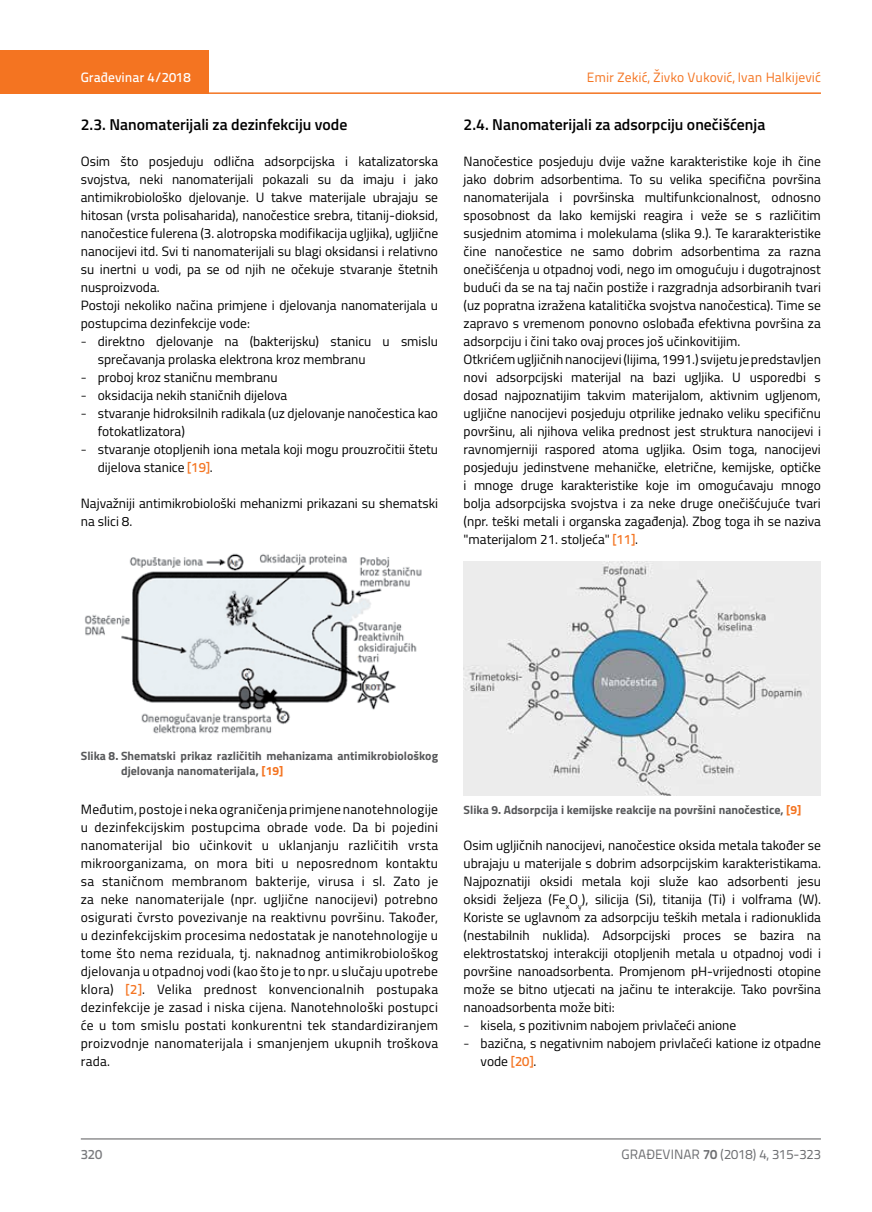
<style>
.page{position:relative;width:872px;height:1212px;background:#fff}
.page>*{position:absolute;margin:0;border:0;box-sizing:border-box;transform-origin:0 0}
.t1{font:600 15.75px "Titillium";color:#000}
.t2{font:13.5px/18px "Titillium";color:#000}
.t3{font:13.5px "Titillium Text 22 L";color:#f47421}
.t4{font:13.5px "Titillium Text 22 L";color:#6d6e71}
.t5{font:500 13.5px "Titillium Text 22 L";color:#fff}
.t6{font:500 13.5px "Titillium Text 22 L";color:#797a7d}
.t7{font:700 12px/15px "Titillium";color:#58595b}
.s1{font-family:"Titillium Text 22 L";font-weight:300}
.s2{font-family:"Titillium Text 22 L";font-weight:500;color:#f47421}
.s3{color:#f47421}
.s4{font-weight:700}
</style>
<div class="page">
<div style="left:0;top:50px;width:208px;height:44px;background:#f47421"></div>
<hr style="left:0;top:92px;width:821px;height:2px;background:#f47421">
<hr style="left:81px;top:1139px;width:740px;height:1px;background:#58595b">
<img style="left:84px;top:553px;width:338px;height:181px">
<img style="left:463px;top:562px;width:358px;height:234px">
<p class="t5" style="left:81px;top:67px;width:111px">Građevinar 4/2018</p>
<p class="t1" style="left:81px;top:112px;width:268px">2.3. Nanomaterijali za dezinfekciju vode</p>
<p class="t2" style="left:81px;top:151px;width:359px">Osim što posjeduju odlična adsorpcijska i katalizatorska svojstva, neki nanomaterijali pokazali su da imaju i jako antimikrobiološko djelovanje. U takve materijale ubrajaju se hitosan (vrsta polisaharida), nanočestice srebra, titanij-dioksid, nanočestice fulerena (3. alotropska modifikacija ugljika), ugljične nanocijevi itd. Svi ti nanomaterijali su blagi oksidansi i relativno su inertni u vodi, pa se od njih ne očekuje stvaranje štetnih nusproizvoda.<br>Postoji nekoliko načina primjene i djelovanja nanomaterijala u postupcima dezinfekcije vode:</p>
<p class="t2" style="left:98px;top:331px;width:342px;text-indent:-17px"><span class="s1">-</span> direktno djelovanje na (bakterijsku) stanicu u smislu sprečavanja prolaska elektrona kroz membranu</p>
<p class="t2" style="left:81px;top:367px;width:198px"><span class="s1">-</span> proboj kroz staničnu membranu</p>
<p class="t2" style="left:81px;top:385px;width:208px"><span class="s1">-</span> oksidacija nekih staničnih dijelova</p>
<p class="t2" style="left:98px;top:403px;width:342px;text-indent:-17px"><span class="s1">-</span> stvaranje hidroksilnih radikala (uz djelovanje nanočestica kao fotokatlizatora)</p>
<p class="t2" style="left:98px;top:439px;width:342px;text-indent:-17px"><span class="s1">-</span> stvaranje otopljenih iona metala koji mogu prouzročitii štetu dijelova stanice <span class="s2">[19]</span>.</p>
<p class="t2" style="left:81px;top:493px;width:359px">Najvažniji antimikrobiološki mehanizmi prikazani su shematski na slici 8.</p>
<p class="t3" style="left:587px;top:68px;width:236px">Emir Zekić, Živko Vuković, Ivan Halkijević</p>
<p class="t1" style="left:463px;top:112px;width:303px">2.4. Nanomaterijali za adsorpciju onečišćenja</p>
<p class="t2" style="left:463px;top:151px;width:359px">Nanočestice posjeduju dvije važne karakteristike koje ih čine jako dobrim adsorbentima. To su velika specifična površina nanomaterijala i površinska multifunkcionalnost, odnosno sposobnost da lako kemijski reagira i veže se s različitim susjednim atomima i molekulama (slika 9.). Te kararakteristike čine nanočestice ne samo dobrim adsorbentima za razna onečišćenja u otpadnoj vodi, nego im omogućuju i dugotrajnost budući da se na taj način postiže i razgradnja adsorbiranih tvari (uz popratna izražena katalitička svojstva nanočestica). Time se zapravo s vremenom ponovno oslobađa efektivna površina za adsorpciju i čini tako ovaj proces još učinkovitijim.<br>Otkrićem ugljičnih nanocijevi (Iijima, 1991.) svijetu je predstavljen novi adsorpcijski materijal na bazi ugljika. U usporedbi s dosad najpoznatijim takvim materijalom, aktivnim ugljenom, ugljične nanocijevi posjeduju otprilike jednako veliku specifičnu površinu, ali njihova velika prednost jest struktura nanocijevi i ravnomjerniji raspored atoma ugljika. Osim toga, nanocijevi posjeduju jedinstvene mehaničke, eletrične, kemijske, optičke i mnoge druge karakteristike koje im omogućavaju mnogo bolja adsorpcijska svojstva i za neke druge onečišćujuće tvari (npr. teški metali i organska zagađenja). Zbog toga ih se naziva "materijalom 21. stoljeća" <span class="s2">[11]</span>.</p>
<p class="t7" style="left:121px;top:748px;width:318px;text-indent:-40px">Slika 8. Shematski prikaz različitih mehanizama antimikrobiološkog djelovanja nanomaterijala, <span class="s3">[19]</span></p>
<p class="t2" style="left:81px;top:800px;width:359px;text-align:justify">Međutim, postoje i neka ograničenja primjene nanotehnologije u dezinfekcijskim postupcima obrade vode. Da bi pojedini nanomaterijal bio učinkovit u uklanjanju različitih vrsta mikroorganizama, on mora biti u neposrednom kontaktu sa staničnom membranom bakterije, virusa i sl. Zato je za neke nanomaterijale (npr. ugljične nanocijevi) potrebno osigurati čvrsto povezivanje na reaktivnu površinu. Također, u dezinfekcijskim procesima nedostatak je nanotehnologije u tome što nema reziduala, tj. naknadnog antimikrobiološkog djelovanja u otpadnoj vodi (kao što je to npr. u slučaju upotrebe klora) <span class="s2">[2]</span>. Velika prednost konvencionalnih postupaka dezinfekcije je zasad i niska cijena. Nanotehnološki postupci će u tom smislu postati konkurentni tek standardiziranjem proizvodnje nanomaterijala i smanjenjem ukupnih troškova rada.</p>
<p class="t7" style="left:463px;top:802px;width:339px">Slika 9. Adsorpcija i kemijske reakcije na površini nanočestice, <span class="s3">[9]</span></p>
<p class="t2" style="left:463px;top:836px;width:359px;text-align:justify">Osim ugljičnih nanocijevi, nanočestice oksida metala također se ubrajaju u materijale s dobrim adsorpcijskim karakteristikama.<br>Najpoznatiji oksidi metala koji služe kao adsorbenti jesu oksidi željeza (Fe<sub>x</sub>O<sub>y</sub>), silicija (Si), titanija (Ti) i volframa (W).<br>Koriste se uglavnom za adsorpciju teških metala i radionuklida (nestabilnih nuklida). Adsorpcijski proces se bazira na elektrostatskoj interakciji otopljenih metala u otpadnoj vodi i površine nanoadsorbenta. Promjenom pH-vrijednosti otopine može se bitno utjecati na jačinu te interakcije. Tako površina nanoadsorbenta može biti:</p>
<p class="t2" style="left:463px;top:1016px;width:274px"><span class="s1">-</span> kisela, s pozitivnim nabojem privlačeći anione</p>
<p class="t2" style="left:480px;top:1034px;width:342px;text-indent:-17px"><span class="s1">-</span> bazična, s negativnim nabojem privlačeći katione iz otpadne vode <span class="s2">[20]</span>.</p>
<p class="t6" style="left:81px;top:1144px;width:23px">320</p>
<p class="t4" style="left:621px;top:1144px;width:201px">GRAĐEVINAR <span class="s4">70</span> (2018) 4, 315-323</p>
</div>
